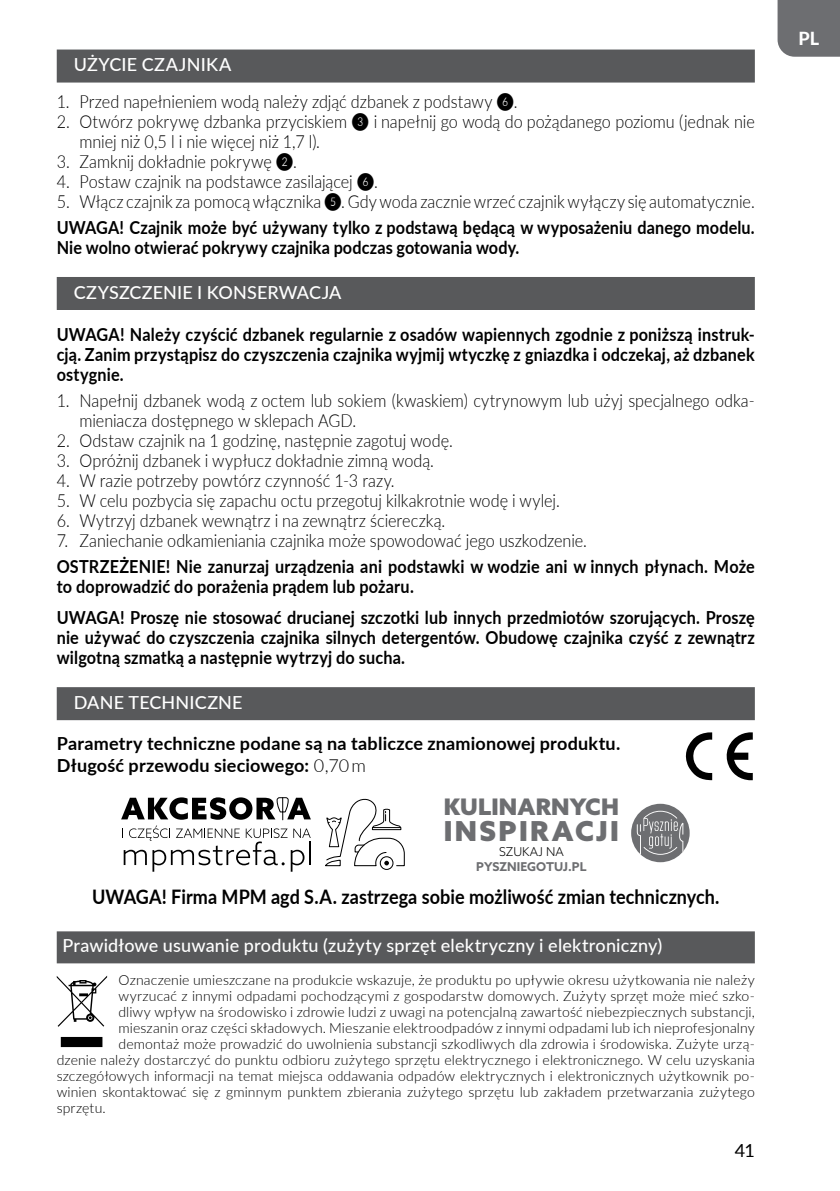
<style>
.page{position:relative;width:840px;height:1191px;background:#fff}
.page>*{position:absolute;margin:0;border:0;box-sizing:border-box;transform-origin:0 0}
.t1{font:900 27.6px "Azo Sans";letter-spacing:.085em;color:#6d6e71}
.t2{font:900 22.8px "Azo Sans";letter-spacing:.005em;color:#6d6e71}
.t3{font:700 20px "Lato";letter-spacing:.005em;color:#000;scale:.9 1}
.t4{font:300 18px/20px "Lato";color:#000;scale:.9 1}
.t5{font:700 18px/20px "Lato";letter-spacing:.01em;color:#000;scale:.9 1}
.t6{font:500 18px "Lato";letter-spacing:.01em;color:#fff}
.t7{font:700 18px/22px "Lato";letter-spacing:.01em;color:#000}
.t8{font:18px "Lato";color:#000}
.t9{font:800 18px "Lato";color:#fff}
.t10{font:300 14px "Lato";letter-spacing:.01em;color:#000}
.t11{font:700 12.2px "Azo Sans";color:#6d6e71}
.t12{font:300 12.2px "Azo Sans";color:#000}
.s1{font-weight:300}
</style>
<div class="page">
<div style="left:777px;top:0;width:62px;height:57px;background:#6d6e71"></div>
<div style="left:57px;top:50px;width:697px;height:33px;background:#58595b"></div>
<div style="left:57px;top:277px;width:697px;height:33px;background:#58595b"></div>
<div style="left:57px;top:687px;width:697px;height:33px;background:#58595b"></div>
<svg style="left:685px;top:732px;width:26px;height:48px"></svg>
<svg style="left:726px;top:732px;width:26px;height:48px"></svg>
<div style="left:57px;top:931px;width:697px;height:32px;background:#58595b"></div>
<svg style="left:57px;top:976px;width:50px;height:71px"></svg>
<svg style="left:121px;top:797px;width:190px;height:74px"></svg>
<div style="left:379px;top:856px;width:14px;height:14px;border:1px solid #000;border-radius:50%"></div>
<svg style="left:325px;top:798px;width:80px;height:68px"></svg>
<svg style="left:630px;top:803px;width:59px;height:59px"></svg>
<svg style="left:636px;top:810px;width:47px;height:45px;background:#87878a"></svg>
<p class="t6" style="left:74px;top:52px;width:159px">UŻYCIE CZAJNIKA</p>
<p class="t4" style="left:57px;top:91px;width:513px">1. Przed napełnieniem wodą należy zdjąć dzbanek z podstawy ❻.</p>
<p class="t4" style="left:79px;top:111px;width:751px;text-indent:-23px">2. Otwórz pokrywę dzbanka przyciskiem ❸ i napełnij go wodą do pożądanego poziomu (jednak nie mniej niż 0,5 l i nie więcej niż 1,7 l).</p>
<p class="t4" style="left:57px;top:151px;width:268px">3. Zamknij dokładnie pokrywę ❷.</p>
<p class="t4" style="left:57px;top:171px;width:358px">4. Postaw czajnik na podstawce zasilającej ❻.</p>
<p class="t4" style="left:57px;top:191px;width:776px">5. Włącz czajnik za pomocą włącznika ❺. Gdy woda zacznie wrzeć czajnik wyłączy się automatycznie.</p>
<p class="t5" style="left:57px;top:217px;width:776px">UWAGA! Czajnik może być używany tylko z podstawą będącą w wyposażeniu danego modelu.<br>Nie wolno otwierać pokrywy czajnika podczas gotowania wody.</p>
<p class="t6" style="left:74px;top:279px;width:269px">CZYSZCZENIE I KONSERWACJA</p>
<p class="t5" style="left:57px;top:324px;width:776px;text-align:justify">UWAGA! Należy czyścić dzbanek regularnie z osadów wapiennych zgodnie z poniższą instruk&shy;cją. Zanim przystąpisz do czyszczenia czajnika wyjmij wtyczkę z gniazdka i odczekaj, aż dzbanek ostygnie.</p>
<p class="t4" style="left:79px;top:390px;width:751px;text-indent:-23px">1. Napełnij dzbanek wodą z octem lub sokiem (kwaskiem) cytrynowym lub użyj specjalnego odka&shy;mieniacza dostępnego w sklepach AGD.</p>
<p class="t4" style="left:57px;top:430px;width:441px">2. Odstaw czajnik na 1 godzinę, następnie zagotuj wodę.</p>
<p class="t4" style="left:57px;top:450px;width:420px">3. Opróżnij dzbanek i wypłucz dokładnie zimną wodą.</p>
<p class="t4" style="left:57px;top:470px;width:377px">4. W razie potrzeby powtórz czynność 1-3 razy.</p>
<p class="t4" style="left:57px;top:490px;width:560px">5. W celu pozbycia się zapachu octu przegotuj kilkakrotnie wodę i wylej.</p>
<p class="t4" style="left:57px;top:510px;width:433px">6. Wytrzyj dzbanek wewnątrz i na zewnątrz ściereczką.</p>
<p class="t4" style="left:57px;top:530px;width:590px">7. Zaniechanie odkamieniania czajnika może spowodować jego uszkodzenie.</p>
<p class="t5" style="left:57px;top:555px;width:776px">OSTRZEŻENIE! Nie zanurzaj urządzenia ani podstawki w wodzie ani w innych płynach. Może to doprowadzić do porażenia prądem lub pożaru.</p>
<p class="t5" style="left:57px;top:607px;width:776px;text-align:justify">UWAGA! Proszę nie stosować drucianej szczotki lub innych przedmiotów szorujących. Proszę nie używać do czyszczenia czajnika silnych detergentów. Obudowę czajnika czyść z zewnątrz wilgotną szmatką a następnie wytrzyj do sucha.</p>
<p class="t6" style="left:74px;top:689px;width:170px">DANE TECHNICZNE</p>
<p class="t7" style="left:57px;top:732px;width:565px">Parametry techniczne podane są na tabliczce znamionowej produktu.<br>Długość przewodu sieciowego: <span class="s1">0,70 m</span></p>
<h2 class="t2" style="left:443px;top:791px;width:176px">KULINARNYCH</h2>
<h1 class="t1" style="left:443px;top:812px;width:177px">INSPIRACJI</h1>
<p class="t12" style="left:498px;top:843px;width:66px">SZUKAJ NA</p>
<p class="t11" style="left:476px;top:858px;width:112px">PYSZNIEGOTUJ.PL</p>
<h3 class="t3" style="left:92px;top:882px;width:698px">UWAGA! Firma MPM agd S.A. zastrzega sobie możliwość zmian technicznych.</h3>
<p class="t6" style="left:62px;top:932px;width:601px">Prawidłowe usuwanie produktu (zużyty sprzęt elektryczny i elektroniczny)</p>
<p class="t10" style="left:118px;top:970px;width:637px">Oznaczenie umieszczane na produkcie wskazuje, że produktu po upływie okresu użytkowania nie należy</p>
<p class="t10" style="left:118px;top:986px;width:637px">wyrzucać z innymi odpadami pochodzącymi z gospodarstw domowych. Zużyty sprzęt może mieć szko-</p>
<p class="t10" style="left:118px;top:1002px;width:637px">dliwy wpływ na środowisko i zdrowie ludzi z uwagi na potencjalną zawartość niebezpiecznych substancji,</p>
<p class="t10" style="left:118px;top:1018px;width:637px">mieszanin oraz części składowych. Mieszanie elektroodpadów z innymi odpadami lub ich nieprofesjonalny</p>
<p class="t10" style="left:118px;top:1034px;width:637px">demontaż może prowadzić do uwolnienia substancji szkodliwych dla zdrowia i środowiska. Zużyte urzą-</p>
<p class="t10" style="left:57px;top:1050px;width:699px">dzenie należy dostarczyć do punktu odbioru zużytego sprzętu elektrycznego i elektronicznego. W celu uzyskania</p>
<p class="t10" style="left:57px;top:1066px;width:699px">szczegółowych informacji na temat miejsca oddawania odpadów elektrycznych i elektronicznych użytkownik po-</p>
<p class="t10" style="left:57px;top:1082px;width:699px">winien skontaktować się z gminnym punktem zbierania zużytego sprzętu lub zakładem przetwarzania zużytego</p>
<p class="t10" style="left:57px;top:1098px;width:50px">sprzętu.</p>
<p class="t8" style="left:734px;top:1137px;width:22px">41</p>
<p class="t9" style="left:798px;top:25px;width:22px">PL</p>
</div>
